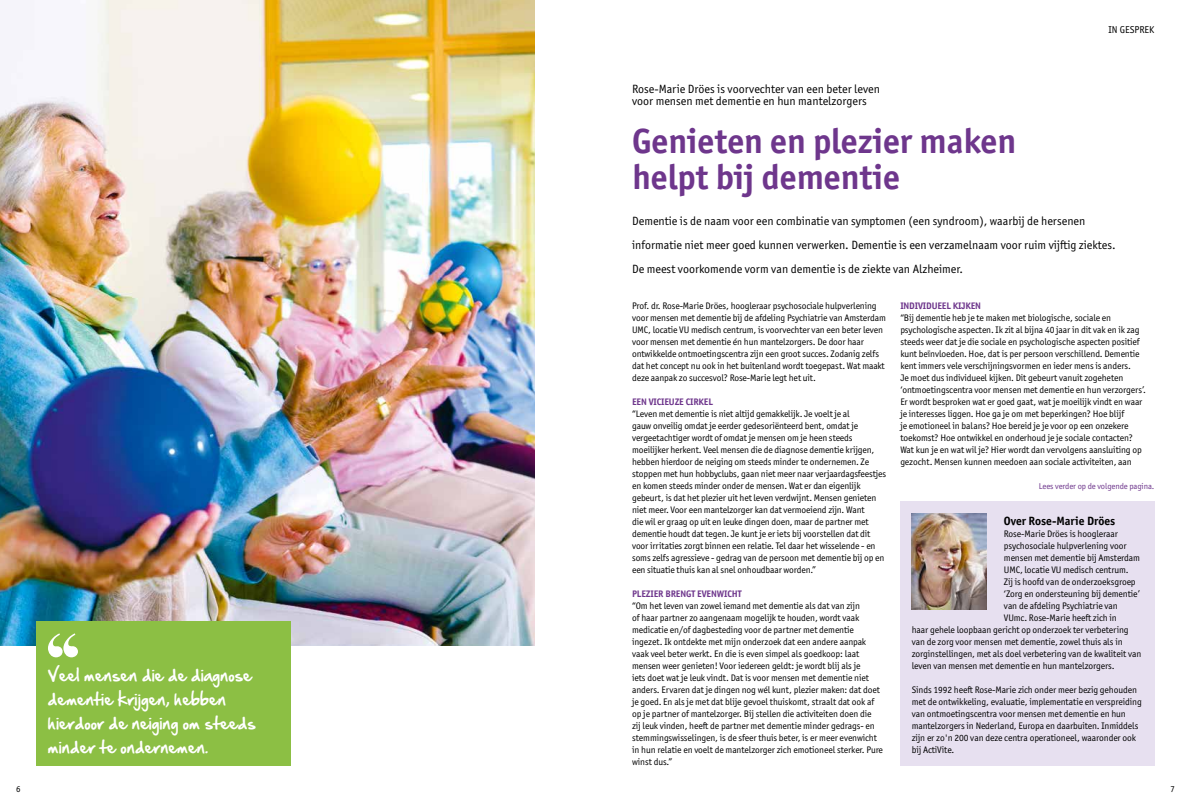
<style>
.page{position:relative;width:1191px;height:808px;background:#fff}
.page>*{position:absolute;margin:0;border:0;box-sizing:border-box;transform-origin:0 0}
.t1{font:700 35px/36px "Officina Sans ITC Pro";color:#6e368c}
.t2{font:15px/24px "Hand Of Sean";color:#fff}
.t3{font:12px/24px "Officina Sans ITC Pro";color:#000}
.t4{font:700 12px "Officina Sans ITC Pro";color:#000}
.t5{font:10px "Officina Sans ITC Pro";color:#000}
.t6{font:9.5px/12px "Officina Sans ITC Pro";letter-spacing:-.01em;color:#000}
.t7{font:700 9.5px "Officina Sans ITC Pro";letter-spacing:-.01em;color:#6e368c}
.t8{font:9px "Officina Sans ITC Pro";color:#000}
.t9{font:8.5px "Officina Sans ITC Pro";letter-spacing:-.01em;color:#6e368c}
</style>
<div class="page">
<img style="left:0;top:0;width:535px;height:645px">
<div style="left:37px;top:621px;width:254px;height:144px;background:#8cbf44"></div>
<svg style="left:48px;top:633px;width:30px;height:24px"></svg>
<div style="left:900px;top:501px;width:254px;height:264px;background:#e7e0f0"></div>
<img style="left:911px;top:513px;width:76px;height:96px">
<p class="t3" style="left:632px;top:83px;width:249px;line-height:12px">Rose-Marie Dröes is voorvechter van een beter leven voor mensen met dementie en hun mantelzorgers</p>
<h1 class="t1" style="left:632px;top:123px;width:386px">Genieten en plezier maken helpt bij dementie</h1>
<p class="t5" style="left:1108px;top:24px;width:47px">IN GESPREK</p>
<h2 class="t2" style="left:48px;top:663px;width:210px">Veel mensen die de diagnose dementie krijgen, hebben hierdoor de neiging om steeds minder te ondernemen.</h2>
<p class="t3" style="left:632px;top:209px;width:485px">Dementie is de naam voor een combinatie van symptomen (een syndroom), waarbij de hersenen informatie niet meer goed kunnen verwerken. Dementie is een verzamelnaam voor ruim vijftig ziektes.<br>De meest voorkomende vorm van dementie is de ziekte van Alzheimer.</p>
<p class="t6" style="left:632px;top:300px;width:255px">Prof. dr. Rose-Marie Dröes, hoogleraar psychosociale hulpverlening voor mensen met dementie bij de afdeling Psychiatrie van Amsterdam UMC, locatie VU medisch centrum, is voorvechter van een beter leven voor mensen met dementie én hun mantelzorgers. De door haar ontwikkelde ontmoetingscentra zijn een groot succes. Zodanig zelfs dat het concept nu ook in het buitenland wordt toegepast. Wat maakt deze aanpak zo succesvol? Rose-Marie legt het uit.</p>
<p class="t7" style="left:632px;top:396px;width:82px">EEN VICIEUZE CIRKEL</p>
<p class="t6" style="left:632px;top:408px;width:255px">“Leven met dementie is niet altijd gemakkelijk. Je voelt je al<br>gauw onveilig omdat je eerder gedesoriënteerd bent, omdat je vergeetachtiger wordt of omdat je mensen om je heen steeds moeilijker herkent. Veel mensen die de diagnose dementie krijgen, hebben hierdoor de neiging om steeds minder te ondernemen. Ze stoppen met hun hobbyclubs, gaan niet meer naar verjaardagsfeestjes en komen steeds minder onder de mensen. Wat er dan eigenlijk gebeurt, is dat het plezier uit het leven verdwijnt. Mensen genieten niet meer. Voor een mantelzorger kan dat vermoeiend zijn. Want<br>die wil er graag op uit en leuke dingen doen, maar de partner met dementie houdt dat tegen. Je kunt je er iets bij voorstellen dat dit voor irritaties zorgt binnen een relatie. Tel daar het wisselende - en soms zelfs agressieve - gedrag van de persoon met dementie bij op en een situatie thuis kan al snel onhoudbaar worden.”</p>
<p class="t7" style="left:632px;top:588px;width:111px">PLEZIER BRENGT EVENWICHT</p>
<p class="t6" style="left:632px;top:600px;width:252px">“Om het leven van zowel iemand met dementie als dat van zijn<br>of haar partner zo aangenaam mogelijk te houden, wordt vaak medicatie en/of dagbesteding voor de partner met dementie ingezet. Ik ontdekte met mijn onderzoek dat een andere aanpak vaak veel beter werkt. En die is even simpel als goedkoop: laat mensen weer genieten! Voor iedereen geldt: je wordt blij als je<br>iets doet wat je leuk vindt. Dat is voor mensen met dementie niet anders. Ervaren dat je dingen nog wél kunt, plezier maken: dat doet je goed. En als je met dat blije gevoel thuiskomt, straalt dat ook af op je partner of mantelzorger. Bij stellen die activiteiten doen die<br>zij leuk vinden, heeft de partner met dementie minder gedrags- en stemmingswisselingen, is de sfeer thuis beter, is er meer evenwicht in hun relatie en voelt de mantelzorger zich emotioneel sterker. Pure winst dus.”</p>
<p class="t7" style="left:900px;top:300px;width:82px">INDIVIDUEEL KIJKEN</p>
<p class="t6" style="left:900px;top:312px;width:247px">“Bij dementie heb je te maken met biologische, sociale en psychologische aspecten. Ik zit al bijna 40 jaar in dit vak en ik zag steeds weer dat je die sociale en psychologische aspecten positief kunt beïnvloeden. Hoe, dat is per persoon verschillend. Dementie kent immers vele verschijningsvormen en ieder mens is anders.<br>Je moet dus individueel kijken. Dit gebeurt vanuit zogeheten ‘ontmoetingscentra voor mensen met dementie en hun verzorgers’.<br>Er wordt besproken wat er goed gaat, wat je moeilijk vindt en waar je interesses liggen. Hoe ga je om met beperkingen? Hoe blijf<br>je emotioneel in balans? Hoe bereid je je voor op een onzekere toekomst? Hoe ontwikkel en onderhoud je je sociale contacten?<br>Wat kun je en wat wil je? Hier wordt dan vervolgens aansluiting op gezocht. Mensen kunnen meedoen aan sociale activiteiten, aan</p>
<p class="t9" style="left:1039px;top:481px;width:117px">Lees verder op de volgende pagina.</p>
<p class="t4" style="left:1004px;top:514px;width:113px">Over Rose-Marie Dröes</p>
<p class="t6" style="left:1004px;top:528px;width:116px">Rose-Marie Dröes is hoogleraar</p>
<p class="t6" style="left:1004px;top:540px;width:124px">psychosociale hulpverlening voor</p>
<p class="t6" style="left:1004px;top:552px;width:138px">mensen met dementie bij Amsterdam</p>
<p class="t6" style="left:1004px;top:564px;width:126px">UMC, locatie VU medisch centrum.</p>
<p class="t6" style="left:1004px;top:576px;width:133px">Zij is hoofd van de onderzoeksgroep</p>
<p class="t6" style="left:1004px;top:588px;width:138px">‘Zorg en ondersteuning bij dementie’</p>
<p class="t6" style="left:1004px;top:600px;width:115px">van de afdeling Psychiatrie van</p>
<p class="t6" style="left:1004px;top:612px;width:114px">VUmc. Rose-Marie heeft zich in</p>
<p class="t6" style="left:911px;top:624px;width:218px">haar gehele loopbaan gericht op onderzoek ter verbetering</p>
<p class="t6" style="left:911px;top:636px;width:212px">van de zorg voor mensen met dementie, zowel thuis als in</p>
<p class="t6" style="left:911px;top:648px;width:231px">zorginstellingen, met als doel verbetering van de kwaliteit van</p>
<p class="t6" style="left:911px;top:660px;width:204px">leven van mensen met dementie en hun mantelzorgers.</p>
<p class="t6" style="left:911px;top:684px;width:232px">Sinds 1992 heeft Rose-Marie zich onder meer bezig gehouden met de ontwikkeling, evaluatie, implementatie en verspreiding van ontmoetingscentra voor mensen met dementie en hun mantelzorgers in Nederland, Europa en daarbuiten. Inmiddels zijn er zo'n 200 van deze centra operationeel, waaronder ook bij ActiVite.</p>
<p class="t8" style="left:16px;top:784px;width:6px">6</p>
<p class="t8" style="left:1170px;top:784px;width:6px">7</p>
</div>
